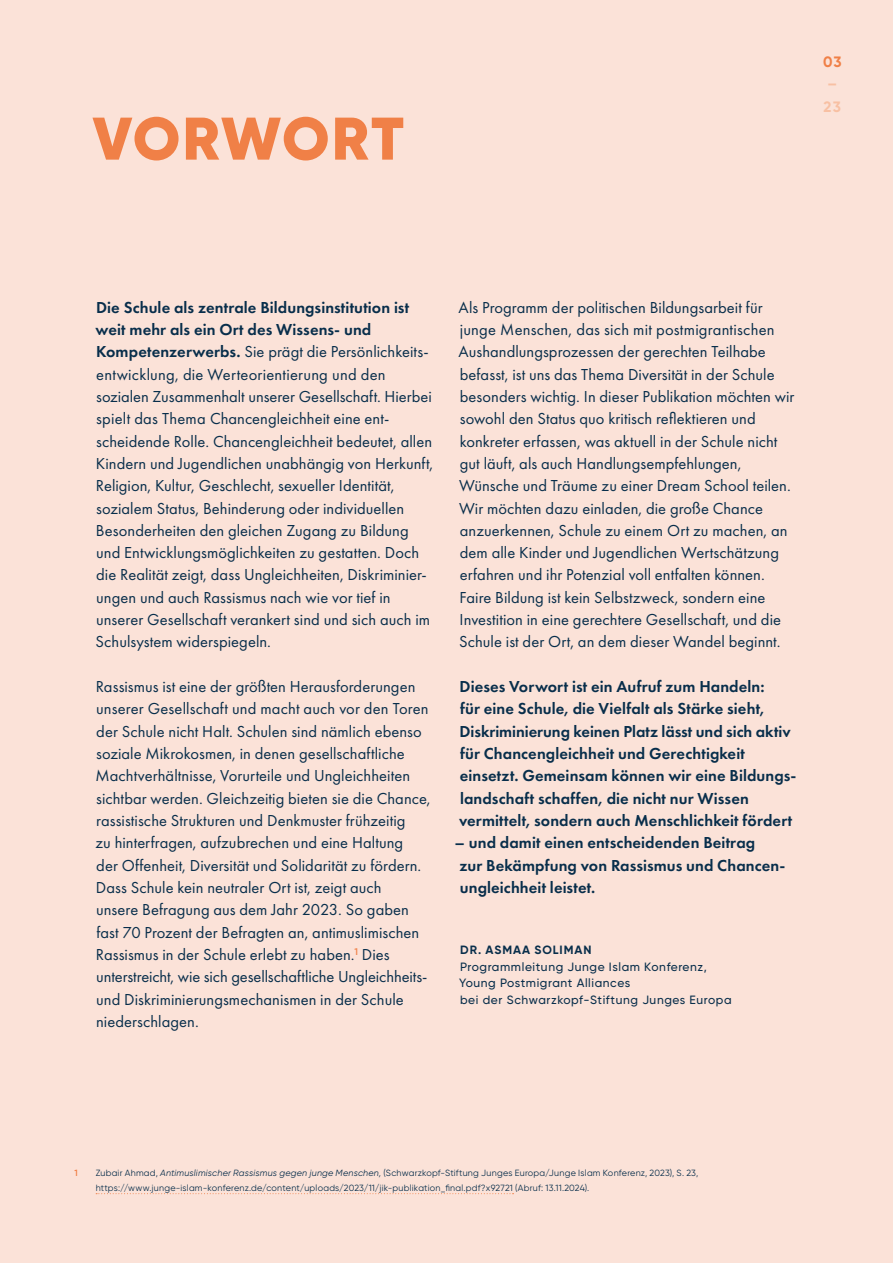
<style>
.page{position:relative;width:893px;height:1263px;background:#fbe2d8}
.page>*{position:absolute;margin:0;border:0;box-sizing:border-box;transform-origin:0 0}
.t1{font:900 60px "Gilroy";letter-spacing:.025em;color:#f08047}
.t2{font:16.5px/22.4px "Futura PT";letter-spacing:.005em;color:#082e4b}
.t3{font:600 16.5px/22.4px "Futura PT";letter-spacing:.005em;color:#082e4b}
.t4{font:700 15px/22.4px "Gilroy";color:#f8c0a3}
.t5{font:700 15px "Gilroy";color:#f08047}
.t6{font:500 12px/16.5px "Gilroy";letter-spacing:.05em;color:#082e4b}
.t7{font:700 12px "Gilroy";letter-spacing:.075em;color:#082e4b}
.t8{font:9px/15px "Gilroy";letter-spacing:.025em;color:#082e4b}
.t9{font:600 9px "Gilroy";color:#f08047}
.s1{font-weight:600}
.s2{font-style:italic}
</style>
<div class="page">
<svg style="left:96px;top:1193px;width:418px;height:1px"></svg>
<h1 class="t1" style="left:92px;top:101px;width:313px">VORWORT</h1>
<p class="t5" style="left:823px;top:52px;width:20px">03</p>
<p class="t4" style="left:824px;top:73px;width:19px">–<br>23</p>
<p class="t2" style="left:96px;top:296px;width:339px"><span class="s1">Die Schule als zentrale Bildungsinstitution ist weit mehr als ein Ort des Wissens- und Kompetenzerwerbs.</span> Sie prägt die Persönlichkeits&shy;entwicklung, die Werteorientierung und den sozialen Zusammenhalt unserer Gesellschaft. Hierbei spielt das Thema Chancengleichheit eine ent&shy;scheidende Rolle. Chancengleichheit bedeutet, allen Kindern und Jugendlichen unabhängig von Herkunft, Religion, Kultur, Geschlecht, sexueller Identität, sozialem Status, Behinderung oder individuellen Besonderheiten den gleichen Zugang zu Bildung und Entwicklungsmöglichkeiten zu gestatten. Doch die Realität zeigt, dass Ungleichheiten, Diskriminier&shy;ungen und auch Rassismus nach wie vor tief in unserer Gesellschaft verankert sind und sich auch im Schulsystem widerspiegeln.</p>
<p class="t2" style="left:95px;top:675px;width:337px">Rassismus ist eine der größten Herausforderungen unserer Gesellschaft und macht auch vor den Toren der Schule nicht Halt. Schulen sind nämlich ebenso soziale Mikrokosmen, in denen gesellschaftliche Machtverhältnisse, Vorurteile und Ungleichheiten sichtbar werden. Gleichzeitig bieten sie die Chance, rassistische Strukturen und Denkmuster frühzeitig<br>zu hinterfragen, aufzubrechen und eine Haltung<br>der Offenheit, Diversität und Solidarität zu fördern.<br>Dass Schule kein neutraler Ort ist, zeigt auch<br>unsere Befragung aus dem Jahr 2023. So gaben fast 70 Prozent der Befragten an, antimuslimischen Rassismus in der Schule erlebt zu haben.<sup>1</sup> Dies unterstreicht, wie sich gesellschaftliche Ungleichheits&shy;und Diskriminierungsmechanismen in der Schule niederschlagen.</p>
<p class="t2" style="left:459px;top:296px;width:337px">Als Programm der politischen Bildungsarbeit für junge Menschen, das sich mit postmigrantischen Aushandlungsprozessen der gerechten Teilhabe befasst, ist uns das Thema Diversität in der Schule besonders wichtig. In dieser Publikation möchten wir sowohl den Status quo kritisch reflektieren und konkreter erfassen, was aktuell in der Schule nicht gut läuft, als auch Handlungsempfehlungen, Wünsche und Träume zu einer Dream School teilen.<br>Wir möchten dazu einladen, die große Chance anzuerkennen, Schule zu einem Ort zu machen, an dem alle Kinder und Jugendlichen Wertschätzung erfahren und ihr Potenzial voll entfalten können.<br>Faire Bildung ist kein Selbstzweck, sondern eine Investition in eine gerechtere Gesellschaft, und die Schule ist der Ort, an dem dieser Wandel beginnt.</p>
<p class="t3" style="left:459px;top:675px;width:339px">Dieses Vorwort ist ein Aufruf zum Handeln:<br>für eine Schule, die Vielfalt als Stärke sieht, Diskriminierung keinen Platz lässt und sich aktiv für Chancengleichheit und Gerechtigkeit einsetzt. Gemeinsam können wir eine Bildungs&shy;landschaft schaffen, die nicht nur Wissen vermittelt, sondern auch Menschlichkeit fördert</p>
<p class="t3" style="left:454px;top:831px;width:332px">– und damit einen entscheidenden Beitrag<br>zur Bekämpfung von Rassismus und Chancen&shy;ungleichheit leistet.</p>
<p class="t7" style="left:460px;top:942px;width:133px">DR. ASMAA SOLIMAN</p>
<p class="t6" style="left:459px;top:958px;width:274px">Programmleitung Junge Islam Konferenz,<br>Young Postmigrant Alliances<br>bei der Schwarzkopf-Stiftung Junges Europa</p>
<p class="t9" style="left:74px;top:1167px;width:5px">1</p>
<p class="t8" style="left:96px;top:1165px;width:604px">Zubair Ahmad, <span class="s2">Antimuslimischer Rassismus gegen junge Menschen,</span> (Schwarzkopf-Stiftung Junges Europa/Junge Islam Konferenz, 2023), S. 23, https://www.junge-islam-konferenz.de/content/uploads/2023/11/jik-publikation_final.pdf?x92721 (Abruf: 13.11.2024).</p>
</div>
